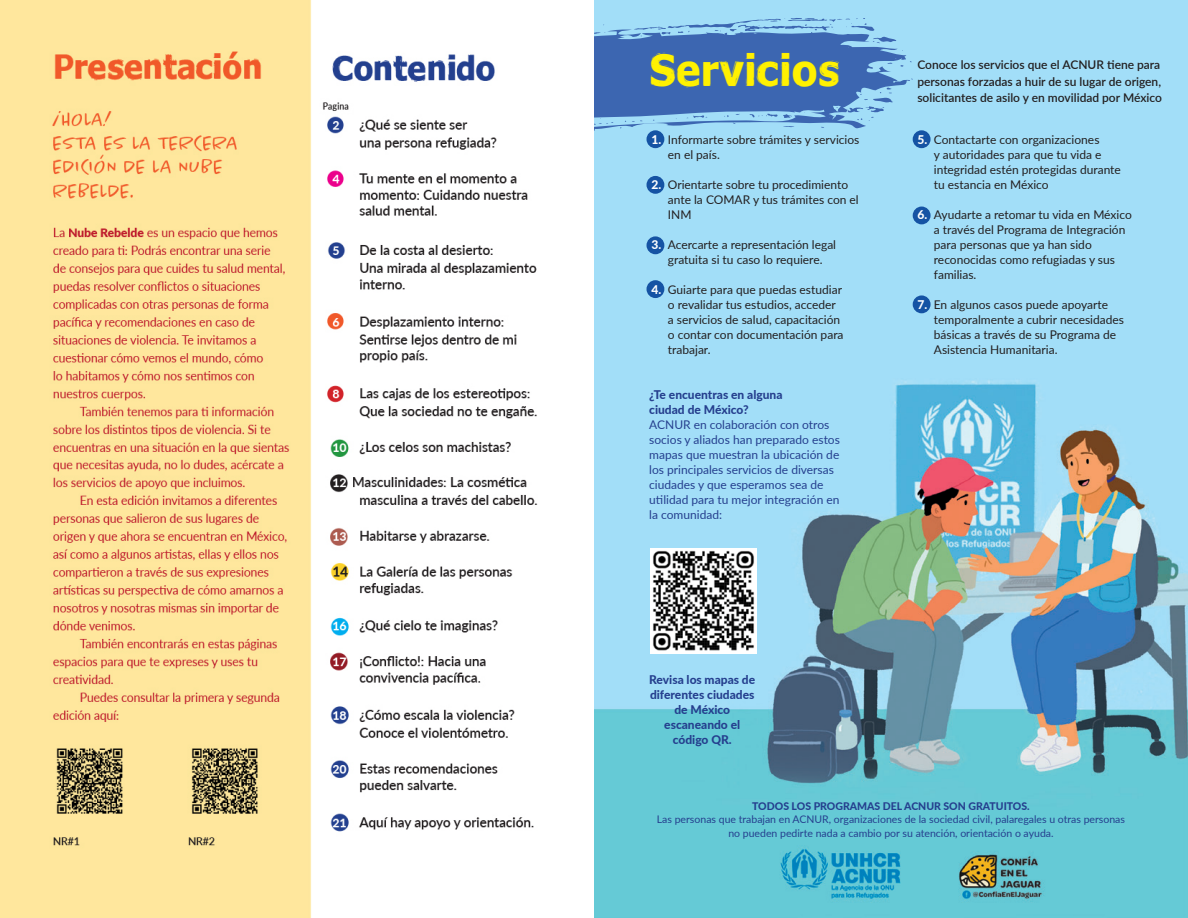
<style>
.page{position:relative;width:1188px;height:918px;background:#fff}
.page>*{position:absolute;margin:0;border:0;box-sizing:border-box;transform-origin:0 0}
.Títulos_Morro{font:45px "Cocoliche";color:#fff101}
.TEXTO_NUBE_R_1_Sangrado{font:12px/15px "Lato";color:#231f20}
.TEXTO_NUBE_R_1{font:12px/15px "Lato";color:#253f8e}
.Entradas_texto{font:600 12px/16.5px "Lato";color:#231f20}
.TEXTO_NUBE_R_1-2{font:800 12px/15px "Lato";color:#253f8e;text-align:center}
.TEXTO_NUBE_R_1-3{font:10.5px "Lato";color:#253f8e}
.TEXTO_NUBE_R_1-4{font:800 10.5px "Lato";color:#253f8e}
.s1{font-weight:800;color:#fff}
</style>
<div class="page">
<img style="left:594px;top:0;width:594px;height:918px">
<img style="left:651px;top:549px;width:105px;height:105px">
<div style="left:647px;top:130px;width:17px;height:18px;background:#1553a4;border-radius:50%"></div>
<div style="left:913px;top:130px;width:18px;height:18px;background:#1553a4;border-radius:50%"></div>
<div style="left:647px;top:176px;width:17px;height:18px;background:#1553a4;border-radius:50%"></div>
<div style="left:913px;top:207px;width:18px;height:17px;background:#1553a4;border-radius:50%"></div>
<div style="left:647px;top:280px;width:17px;height:18px;background:#1553a4;border-radius:50%"></div>
<div style="left:913px;top:295px;width:18px;height:18px;background:#1553a4;border-radius:50%"></div>
<div style="left:647px;top:236px;width:17px;height:18px;background:#1553a4;border-radius:50%"></div>
<svg style="left:594px;top:29px;width:317px;height:108px;fill:#3c66b1"></svg>
<svg style="left:686px;top:115px;width:22px;height:4px"></svg>
<svg style="left:749px;top:113px;width:46px;height:14px"></svg>
<svg style="left:594px;top:22px;width:11px;height:15px"></svg>
<svg style="left:594px;top:118px;width:19px;height:15px"></svg>
<svg style="left:848px;top:87px;width:45px;height:34px"></svg>
<svg style="left:634px;top:18px;width:262px;height:25px"></svg>
<img style="left:0;top:0;width:538px;height:918px">
<p class="Títulos_Morro" style="left:649px;top:42px;width:193px">Servicios</p>
<p class="TEXTO_NUBE_R_1_Sangrado" style="left:668px;top:132px;width:193px;text-indent:-16px"><span class="s1">1.</span> Informarte sobre trámites y servicios en el país.</p>
<p class="TEXTO_NUBE_R_1_Sangrado" style="left:668px;top:177px;width:192px;text-indent:-16px"><span class="s1">2.</span> Orientarte sobre tu procedimiento ante la COMAR y tus trámites con el<br>INM</p>
<p class="TEXTO_NUBE_R_1_Sangrado" style="left:651px;top:237px;width:186px;text-align:center"><span class="s1">3.</span> Acercarte a representación legal gratuita si tu caso lo requiere.</p>
<p class="TEXTO_NUBE_R_1_Sangrado" style="left:668px;top:282px;width:177px;text-indent:-16px"><span class="s1">4.</span> Guiarte para que puedas estudiar o revalidar tus estudios, acceder a servicios de salud, capacitación o contar con documentación para trabajar.</p>
<p class="TEXTO_NUBE_R_1-2" style="left:649px;top:387px;width:135px">¿Te encuentras en alguna</p>
<p class="TEXTO_NUBE_R_1-2" style="left:649px;top:402px;width:101px">ciudad de México?</p>
<p class="TEXTO_NUBE_R_1" style="left:649px;top:417px;width:192px">ACNUR en colaboración con otros socios y aliados han preparado estos mapas que muestran la ubicación de los principales servicios de diversas ciudades y que esperamos sea de utilidad para tu mejor integración en la comunidad:</p>
<p class="Entradas_texto" style="left:917px;top:56px;width:246px">Conoce los servicios que el ACNUR tiene para personas forzadas a huir de su lugar de origen, solicitantes de asilo y en movilidad por México</p>
<p class="TEXTO_NUBE_R_1_Sangrado" style="left:934px;top:132px;width:189px;text-indent:-16px"><span class="s1">5.</span> Contactarte con organizaciones<br>y autoridades para que tu vida e integridad estén protegidas durante tu estancia en México</p>
<p class="TEXTO_NUBE_R_1_Sangrado" style="left:934px;top:207px;width:199px;text-indent:-16px"><span class="s1">6.</span> Ayudarte a retomar tu vida en México a través del Programa de Integración para personas que ya han sido reconocidas como refugiadas y sus familias.</p>
<p class="TEXTO_NUBE_R_1_Sangrado" style="left:934px;top:297px;width:192px;text-indent:-16px"><span class="s1">7.</span> En algunos casos puede apoyarte temporalmente a cubrir necesidades básicas a través de su Programa de<br>Asistencia Humanitaria.</p>
<p class="TEXTO_NUBE_R_1-2" style="left:649px;top:672px;width:107px">Revisa los mapas de</p>
<p class="TEXTO_NUBE_R_1-2" style="left:650px;top:687px;width:106px">diferentes ciudades de México escaneando el código QR.</p>
<p class="TEXTO_NUBE_R_1-4" style="left:752px;top:798px;width:279px">TODOS LOS PROGRAMAS DEL ACNUR SON GRATUITOS.</p>
<p class="TEXTO_NUBE_R_1-3" style="left:657px;top:812px;width:470px">Las personas que trabajan en ACNUR, organizaciones de la sociedad civil, palaregales u otras personas</p>
<p class="TEXTO_NUBE_R_1-3" style="left:728px;top:826px;width:327px">no pueden pedirte nada a cambio por su atención, orientación o ayuda.</p>
</div>
